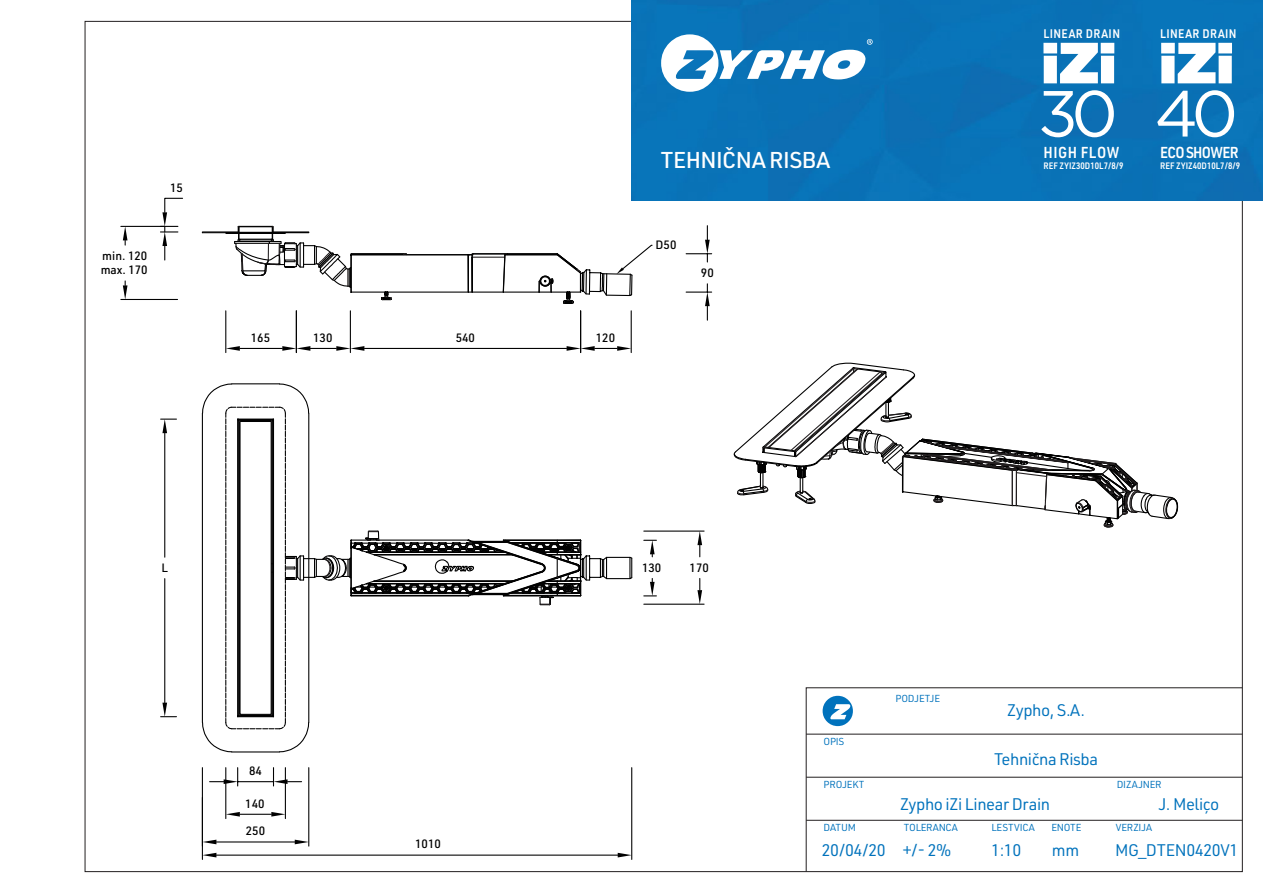
<style>
.page{position:relative;width:1263px;height:893px;background:#fff}
.page>*{position:absolute;margin:0;border:0;box-sizing:border-box;transform-origin:0 0}
.t1{font:64.95px "Gotham";color:#fff}
.t2{font:500 22.5px "URWDIN";letter-spacing:-.025em;color:#fff}
.t3{font:16.5px "URWDIN";letter-spacing:-.025em;color:#0072bc}
.t4{font:600 15.6px "URWDIN";letter-spacing:-.035em;color:#fff;scale:.88 1}
.t5{font:600 15.6px "URWDIN";letter-spacing:.04em;color:#fff;scale:.88 1}
.t6{font:600 12.3px "URWDIN";letter-spacing:.04em;color:#fff;scale:.88 1}
.t7{font:500 11.85px/14.2px "URWDIN";letter-spacing:.005em;color:#010101}
.t8{font:9.9px "URWDIN";letter-spacing:-.02em;color:#0072bc}
.t9{font:9.9px "URWDIN";letter-spacing:.005em;color:#0072bc}
.t10{font:600 9.15px "URWDIN";letter-spacing:.005em;color:#fff;scale:.88 1}
</style>
<div class="page">
<svg style="left:1178px;top:687px;width:65px;height:185px"></svg>
<hr style="left:806px;top:734px;width:436px;height:1px;background:#231f20">
<hr style="left:806px;top:777px;width:436px;height:1px;background:#231f20">
<hr style="left:806px;top:820px;width:436px;height:1px;background:#231f20">
<div style="left:631px;top:0;width:632px;height:201px;background:#0972b6"></div>
<svg style="left:661px;top:34px;width:212px;height:58px"></svg>
<svg style="left:733px;top:362px;width:445px;height:511px"></svg>
<hr style="left:238px;top:781px;width:35px;height:1px;background:#010101">
<svg style="left:210px;top:768px;width:28px;height:18px"></svg>
<svg style="left:273px;top:768px;width:29px;height:18px"></svg>
<hr style="left:225px;top:768px;width:1px;height:51px;background:#010101">
<hr style="left:285px;top:768px;width:1px;height:51px;background:#010101">
<hr style="left:240px;top:814px;width:31px;height:1px;background:#010101">
<svg style="left:226px;top:812px;width:14px;height:5px"></svg>
<svg style="left:271px;top:812px;width:14px;height:5px"></svg>
<hr style="left:202px;top:768px;width:1px;height:91px;background:#010101">
<hr style="left:631px;top:768px;width:1px;height:91px;background:#010101">
<hr style="left:216px;top:855px;width:402px;height:1px;background:#010101">
<svg style="left:202px;top:853px;width:14px;height:4px"></svg>
<svg style="left:618px;top:853px;width:14px;height:4px"></svg>
<hr style="left:164px;top:433px;width:1px;height:124px;background:#010101">
<hr style="left:164px;top:579px;width:1px;height:124px;background:#010101">
<svg style="left:161px;top:419px;width:15px;height:14px"></svg>
<svg style="left:161px;top:703px;width:15px;height:14px"></svg>
<hr style="left:644px;top:531px;width:60px;height:1px;background:#010101">
<hr style="left:644px;top:604px;width:60px;height:1px;background:#010101">
<svg style="left:697px;top:531px;width:5px;height:26px"></svg>
<svg style="left:697px;top:578px;width:5px;height:26px"></svg>
<hr style="left:308px;top:768px;width:1px;height:78px;background:#010101">
<hr style="left:216px;top:841px;width:79px;height:1px;background:#010101">
<svg style="left:203px;top:840px;width:13px;height:4px"></svg>
<svg style="left:295px;top:840px;width:14px;height:4px"></svg>
<hr style="left:121px;top:299px;width:57px;height:1px;background:#010101">
<hr style="left:121px;top:226px;width:44px;height:1px;background:#010101">
<svg style="left:123px;top:281px;width:4px;height:18px"></svg>
<svg style="left:123px;top:226px;width:4px;height:19px"></svg>
<svg style="left:201px;top:225px;width:455px;height:528px"></svg>
<svg style="left:160px;top:197px;width:23px;height:63px"></svg>
<svg style="left:686px;top:226px;width:26px;height:36px"></svg>
<svg style="left:686px;top:284px;width:26px;height:36px"></svg>
<svg style="left:1161px;top:43px;width:71px;height:40px"></svg>
<svg style="left:1043px;top:43px;width:71px;height:40px"></svg>
<p class="t7" style="left:101px;top:248px;width:48px">min. 120 max. 170</p>
<p class="t7" style="left:170px;top:180px;width:14px">15</p>
<p class="t7" style="left:251px;top:330px;width:21px">165</p>
<p class="t7" style="left:313px;top:330px;width:21px">130</p>
<p class="t7" style="left:456px;top:330px;width:21px">540</p>
<p class="t7" style="left:596px;top:330px;width:21px">120</p>
<h2 class="t2" style="left:661px;top:145px;width:171px">TEHNIČNA RISBA</h2>
<p class="t7" style="left:655px;top:238px;width:22px">D50</p>
<p class="t7" style="left:701px;top:265px;width:14px">90</p>
<p class="t6" style="left:1043px;top:25px;width:89px">LINEAR DRAIN</p>
<p class="t6" style="left:1160px;top:25px;width:89px">LINEAR DRAIN</p>
<h1 class="t1" style="left:1038px;top:72px;width:202px">30 40</h1>
<p class="t5" style="left:1043px;top:142px;width:88px">HIGH FLOW</p>
<p class="t10" style="left:1043px;top:159px;width:92px">REF ZYIZ30D10L7/8/9</p>
<p class="t4" style="left:1160px;top:142px;width:91px">ECO SHOWER</p>
<p class="t10" style="left:1160px;top:159px;width:92px">REF ZYIZ40D10L7/8/9</p>
<p class="t7" style="left:161px;top:560px;width:8px">L</p>
<p class="t7" style="left:642px;top:560px;width:21px">130</p>
<p class="t7" style="left:689px;top:560px;width:21px">170</p>
<p class="t7" style="left:249px;top:763px;width:14px">84</p>
<p class="t7" style="left:245px;top:796px;width:21px">140</p>
<p class="t7" style="left:246px;top:824px;width:21px">250</p>
<p class="t7" style="left:415px;top:837px;width:27px">1010</p>
<p class="t8" style="left:895px;top:691px;width:46px">PODJETJE</p>
<p class="t3" style="left:1007px;top:700px;width:79px">Zypho, S.A.</p>
<p class="t8" style="left:823px;top:734px;width:22px">OPIS</p>
<p class="t8" style="left:823px;top:778px;width:42px">PROJEKT</p>
<p class="t8" style="left:823px;top:821px;width:34px">DATUM</p>
<p class="t8" style="left:904px;top:821px;width:56px">TOLERANCA</p>
<p class="t9" style="left:991px;top:821px;width:45px">LESTVICA</p>
<p class="t8" style="left:1051px;top:821px;width:32px">ENOTE</p>
<p class="t8" style="left:1116px;top:821px;width:38px">VERZIJA</p>
<p class="t3" style="left:994px;top:749px;width:106px">Tehnična Risba</p>
<p class="t8" style="left:1117px;top:778px;width:46px">DIZAJNER</p>
<p class="t3" style="left:900px;top:793px;width:152px">Zypho iZi Linear Drain</p>
<p class="t3" style="left:1159px;top:793px;width:62px">J. Meliço</p>
<p class="t3" style="left:822px;top:839px;width:131px">20/04/20 +/- 2%</p>
<p class="t3" style="left:991px;top:839px;width:32px">1:10</p>
<p class="t3" style="left:1052px;top:839px;width:29px">mm</p>
<p class="t3" style="left:1115px;top:839px;width:125px">MG_DTEN0420V1</p>
</div>
